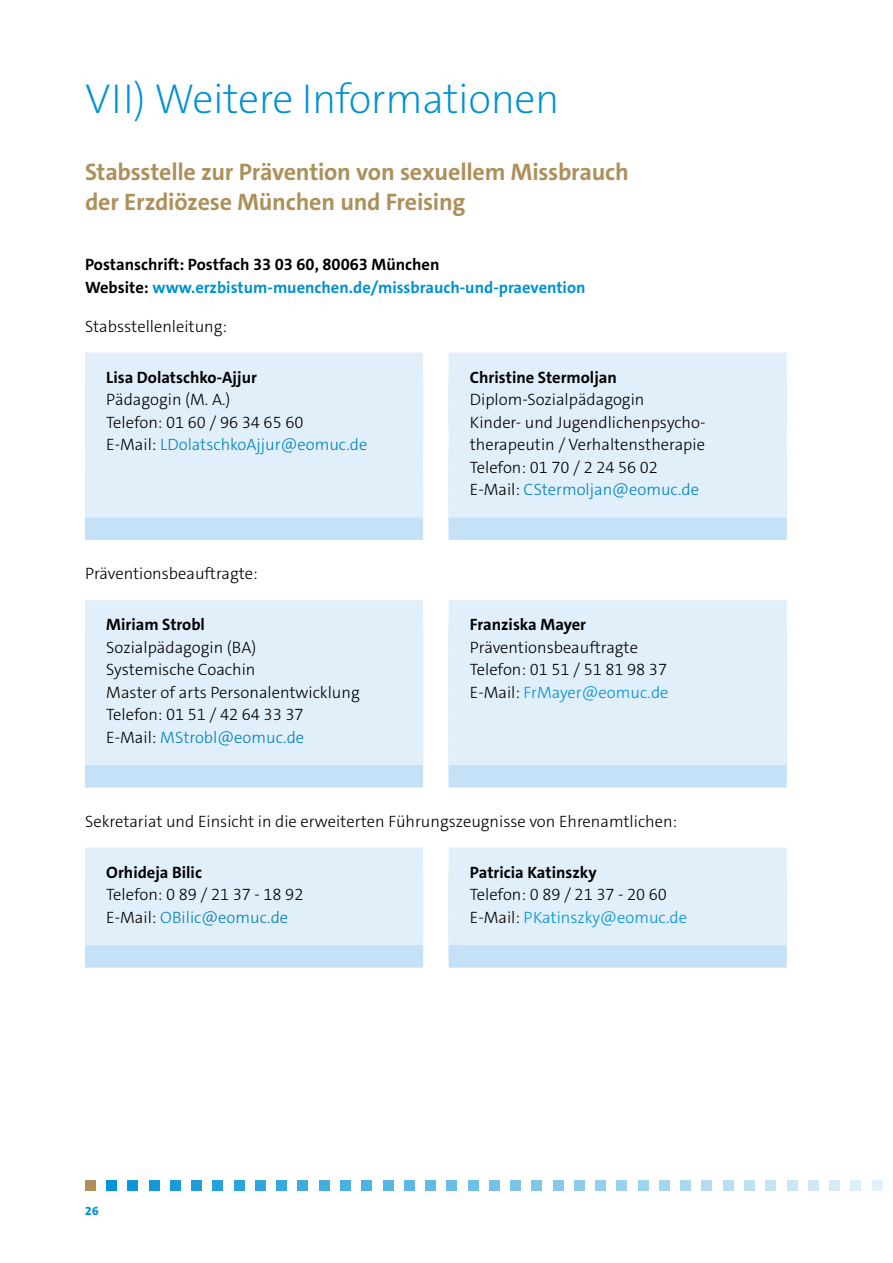
<style>
.page{position:relative;width:893px;height:1263px;background:#fff}
.page>*{position:absolute;margin:0;border:0;box-sizing:border-box;transform-origin:0 0}
.t1{font:200 42px "The Sans";letter-spacing:-.01em;color:#0091d4}
.t2{font:700 24px/30px "The Sans";letter-spacing:-.01em;color:#ad905a}
.t3{font:300 16.5px/22.5px "The Sans";color:#000}
.t4{font:700 16.5px/22.5px "The Sans";color:#0091d4}
.t5{font:700 16.5px "The Sans";color:#000}
.t6{font:800 12px "The Sans";color:#0091d4}
.s1{color:#000}
.s2{color:#0082bd}
.s3{color:#0091d4}
</style>
<div class="page">
<div style="left:85px;top:1180px;width:11px;height:11px;background:#ad905a"></div>
<div style="left:446px;top:1180px;width:11px;height:11px;background:#68bde5"></div>
<div style="left:213px;top:1180px;width:10px;height:11px;background:#25a0da"></div>
<div style="left:574px;top:1180px;width:11px;height:11px;background:#8ccdeb"></div>
<div style="left:340px;top:1180px;width:11px;height:11px;background:#4ab0e0"></div>
<div style="left:702px;top:1180px;width:10px;height:11px;background:#b0dcf1"></div>
<div style="left:149px;top:1180px;width:10px;height:11px;background:#1399d7"></div>
<div style="left:510px;top:1180px;width:11px;height:11px;background:#7ac5e8"></div>
<div style="left:276px;top:1180px;width:11px;height:11px;background:#38a9dd"></div>
<div style="left:638px;top:1180px;width:10px;height:11px;background:#9ed5ee"></div>
<div style="left:404px;top:1180px;width:11px;height:11px;background:#5cb8e3"></div>
<div style="left:765px;top:1180px;width:11px;height:11px;background:#c2e4f4"></div>
<div style="left:128px;top:1180px;width:10px;height:11px;background:#0d96d6"></div>
<div style="left:489px;top:1180px;width:11px;height:11px;background:#74c3e7"></div>
<div style="left:255px;top:1180px;width:11px;height:11px;background:#32a6dc"></div>
<div style="left:617px;top:1180px;width:10px;height:11px;background:#98d2ed"></div>
<div style="left:383px;top:1180px;width:10px;height:11px;background:#56b6e2"></div>
<div style="left:744px;top:1180px;width:11px;height:11px;background:#bce2f3"></div>
<div style="left:191px;top:1180px;width:11px;height:11px;background:#1f9ed9"></div>
<div style="left:553px;top:1180px;width:10px;height:11px;background:#85caea"></div>
<div style="left:319px;top:1180px;width:11px;height:11px;background:#44aedf"></div>
<div style="left:680px;top:1180px;width:11px;height:11px;background:#aadaf0"></div>
<div style="left:106px;top:1180px;width:11px;height:11px;background:#0794d5"></div>
<div style="left:468px;top:1180px;width:10px;height:11px;background:#6ec0e6"></div>
<div style="left:234px;top:1180px;width:10px;height:11px;background:#2ba3db"></div>
<div style="left:595px;top:1180px;width:11px;height:11px;background:#92cfec"></div>
<div style="left:361px;top:1180px;width:11px;height:11px;background:#50b3e1"></div>
<div style="left:723px;top:1180px;width:10px;height:11px;background:#b6dff2"></div>
<div style="left:170px;top:1180px;width:11px;height:11px;background:#199bd8"></div>
<div style="left:531px;top:1180px;width:11px;height:11px;background:#7fc7e9"></div>
<div style="left:298px;top:1180px;width:10px;height:11px;background:#3eabde"></div>
<div style="left:659px;top:1180px;width:11px;height:11px;background:#a4d7ef"></div>
<div style="left:425px;top:1180px;width:11px;height:11px;background:#62bbe4"></div>
<div style="left:787px;top:1180px;width:10px;height:11px;background:#c8e7f5"></div>
<div style="left:808px;top:1180px;width:11px;height:11px;background:#cee9f6"></div>
<div style="left:829px;top:1180px;width:11px;height:11px;background:#d4ecf7"></div>
<div style="left:850px;top:1180px;width:11px;height:11px;background:#daeff8"></div>
<div style="left:872px;top:1180px;width:10px;height:11px;background:#e0f1f9"></div>
<div style="left:85px;top:353px;width:338px;height:45px;background:#e1effb"></div>
<div style="left:85px;top:398px;width:338px;height:45px;background:#e1effb"></div>
<div style="left:85px;top:420px;width:338px;height:45px;background:#e1effb"></div>
<div style="left:85px;top:465px;width:338px;height:45px;background:#e1effb"></div>
<div style="left:85px;top:488px;width:338px;height:45px;background:#e1effb"></div>
<div style="left:85px;top:518px;width:338px;height:22px;background:#c5e1f7"></div>
<div style="left:449px;top:353px;width:338px;height:45px;background:#e1effb"></div>
<div style="left:449px;top:398px;width:338px;height:45px;background:#e1effb"></div>
<div style="left:449px;top:443px;width:338px;height:45px;background:#e1effb"></div>
<div style="left:449px;top:488px;width:338px;height:45px;background:#e1effb"></div>
<div style="left:449px;top:518px;width:338px;height:22px;background:#c5e1f7"></div>
<div style="left:85px;top:600px;width:338px;height:45px;background:#e1effb"></div>
<div style="left:85px;top:645px;width:338px;height:45px;background:#e1effb"></div>
<div style="left:85px;top:690px;width:338px;height:45px;background:#e1effb"></div>
<div style="left:85px;top:735px;width:338px;height:45px;background:#e1effb"></div>
<div style="left:85px;top:765px;width:338px;height:23px;background:#c5e1f7"></div>
<div style="left:449px;top:600px;width:338px;height:45px;background:#e1effb"></div>
<div style="left:449px;top:645px;width:338px;height:45px;background:#e1effb"></div>
<div style="left:449px;top:690px;width:338px;height:45px;background:#e1effb"></div>
<div style="left:449px;top:735px;width:338px;height:45px;background:#e1effb"></div>
<div style="left:449px;top:765px;width:338px;height:23px;background:#c5e1f7"></div>
<div style="left:85px;top:848px;width:338px;height:45px;background:#e1effb"></div>
<div style="left:85px;top:893px;width:338px;height:45px;background:#e1effb"></div>
<div style="left:85px;top:915px;width:338px;height:45px;background:#e1effb"></div>
<div style="left:85px;top:945px;width:338px;height:23px;background:#c5e1f7"></div>
<div style="left:449px;top:848px;width:338px;height:45px;background:#e1effb"></div>
<div style="left:449px;top:893px;width:338px;height:45px;background:#e1effb"></div>
<div style="left:449px;top:915px;width:338px;height:45px;background:#e1effb"></div>
<div style="left:449px;top:945px;width:338px;height:23px;background:#c5e1f7"></div>
<h1 class="t1" style="left:85px;top:71px;width:476px">VII) Weitere Informationen</h1>
<h2 class="t2" style="left:85px;top:157px;width:545px">Stabsstelle zur Prävention von sexuellem Missbrauch der Erzdiözese München und Freising</h2>
<p class="t4" style="left:85px;top:253px;width:502px"><span class="s1">Postanschrift: Postfach 33 03 60, 80063 München<br>Website:</span> www.erzbistum-muenchen.de/missbrauch-und-praevention</p>
<p class="t3" style="left:85px;top:315px;width:144px">Stabsstellenleitung:</p>
<p class="t5" style="left:106px;top:366px;width:152px">Lisa Dolatschko-Ajjur</p>
<p class="t3" style="left:106px;top:388px;width:263px">Pädagogin (M. A.)<br>Telefon: 01 60 / 96 34 65 60<br>E-Mail: <span class="s2">LDolatschkoAjjur@eomuc.de</span></p>
<p class="t5" style="left:470px;top:366px;width:149px">Christine Stermoljan</p>
<p class="t3" style="left:470px;top:388px;width:237px">Diplom-Sozialpädagogin<br>Kinder- und Jugendlichenpsycho&shy;therapeutin / Verhaltenstherapie<br>Telefon: 01 70 / 2 24 56 02<br>E-Mail: <span class="s2">CStermoljan@eomuc.de</span></p>
<p class="t3" style="left:85px;top:562px;width:174px">Präventionsbeauftragte:</p>
<p class="t5" style="left:106px;top:614px;width:100px">Miriam Strobl</p>
<p class="t3" style="left:106px;top:636px;width:255px">Sozialpädagogin (BA)<br>Systemische Coachin<br>Master of arts Personalentwicklung<br>Telefon: 01 51 / 42 64 33 37<br>E-Mail: <span class="s2">MStrobl@eomuc.de</span></p>
<p class="t5" style="left:470px;top:614px;width:118px">Franziska Mayer</p>
<p class="t3" style="left:470px;top:636px;width:200px">Präventionsbeauftragte<br>Telefon: 01 51 / 51 81 98 37<br>E-Mail: <span class="s3">FrMayer@eomuc.de</span></p>
<p class="t3" style="left:85px;top:810px;width:594px">Sekretariat und Einsicht in die erweiterten Führungszeugnisse von Ehrenamtlichen:</p>
<p class="t5" style="left:106px;top:861px;width:97px">Orhideja Bilic</p>
<p class="t3" style="left:106px;top:883px;width:199px">Telefon: 0 89 / 21 37 - 18 92<br>E-Mail: <span class="s2">OBilic@eomuc.de</span></p>
<p class="t5" style="left:470px;top:861px;width:128px">Patricia Katinszky</p>
<p class="t3" style="left:470px;top:883px;width:219px">Telefon: 0 89 / 21 37 - 20 60<br>E-Mail: <span class="s3">PKatinszky@eomuc.de</span></p>
<p class="t6" style="left:85px;top:1203px;width:15px">26</p>
</div>
